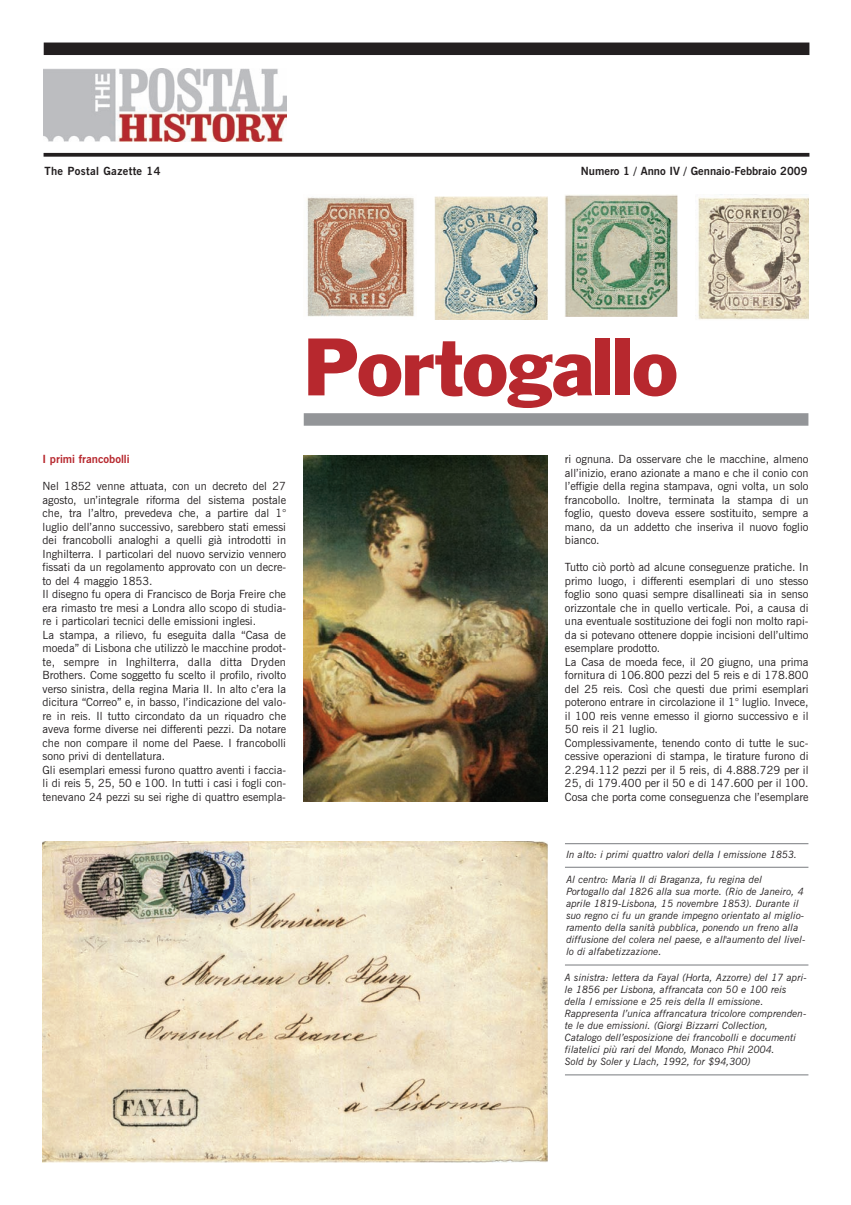
<style>
.page{position:relative;width:851px;height:1205px;background:#fff}
.page>*{position:absolute;margin:0;border:0;box-sizing:border-box;transform-origin:0 0}
.t1{font:75.25px "Franklin Gothic";letter-spacing:-.015em;color:#b7282e}
.t2{font:11.25px/13.5px "News Gothic BT";color:#231f20}
.t3{font:700 11.25px "News Gothic BT";color:#231f20}
.t4{font:700 11.25px "News Gothic BT";letter-spacing:.03em;color:#231f20}
.t5{font:700 11.25px "News Gothic BT";color:#b7282e}
.t6{font:italic 10px/12px "News Gothic BT";color:#231f20}
</style>
<div class="page">
<div style="left:44px;top:43px;width:765px;height:12px;background:#231f20"></div>
<div style="left:304px;top:413px;width:504px;height:13px;background:#939598"></div>
<svg style="left:44px;top:153px;width:765px;height:4px;background:#353132"></svg>
<img style="left:43px;top:68px;width:243px;height:73px">
<img style="left:304px;top:455px;width:243px;height:347px">
<img style="left:307px;top:197px;width:107px;height:120px">
<img style="left:565px;top:195px;width:112px;height:121px">
<img style="left:698px;top:197px;width:110px;height:123px">
<img style="left:434px;top:197px;width:113px;height:122px">
<img style="left:43px;top:842px;width:504px;height:320px">
<hr style="left:565px;top:843px;width:243px;height:1px;background:#939598">
<hr style="left:565px;top:866px;width:243px;height:2px;background:#939598">
<hr style="left:565px;top:964px;width:243px;height:1px;background:#939598">
<hr style="left:565px;top:1074px;width:243px;height:1px;background:#939598">
<p class="t4" style="left:44px;top:166px;width:118px">The Postal Gazette 14</p>
<p class="t3" style="left:580px;top:166px;width:228px">Numero 1 / Anno IV / Gennaio-Febbraio 2009</p>
<p class="t5" style="left:43px;top:455px;width:89px">I primi francobolli</p>
<p class="t2" style="left:43px;top:480px;width:245px">Nel 1852 venne attuata, con un decreto del 27 agosto, un’integrale riforma del sistema postale che, tra l’altro, prevedeva che, a partire dal 1° luglio dell’anno successivo, sarebbero stati emessi dei francobolli analoghi a quelli già introdotti in Inghilterra. I particolari del nuovo servizio vennero fissati da un regolamento approvato con un decre&shy;to del 4 maggio 1853.<br>Il disegno fu opera di Francisco de Borja Freire che era rimasto tre mesi a Londra allo scopo di studia&shy;re i particolari tecnici delle emissioni inglesi.<br>La stampa, a rilievo, fu eseguita dalla “Casa de moeda” di Lisbona che utilizzò le macchine prodot&shy;te, sempre in Inghilterra, dalla ditta Dryden Brothers. Come soggetto fu scelto il profilo, rivolto verso sinistra, della regina Maria II. In alto c’era la dicitura “Correo” e, in basso, l’indicazione del valo&shy;re in reis. Il tutto circondato da un riquadro che aveva forme diverse nei differenti pezzi. Da notare che non compare il nome del Paese. I francobolli sono privi di dentellatura.<br>Gli esemplari emessi furono quattro aventi i faccia&shy;li di reis 5, 25, 50 e 100. In tutti i casi i fogli con&shy;tenevano 24 pezzi su sei righe di quattro esempla-</p>
<h1 class="t1" style="left:304px;top:338px;width:376px">Portogallo</h1>
<p class="t2" style="left:565px;top:453px;width:245px;text-align:justify">ri ognuna. Da osservare che le macchine, almeno all’inizio, erano azionate a mano e che il conio con l’effigie della regina stampava, ogni volta, un solo francobollo. Inoltre, terminata la stampa di un foglio, questo doveva essere sostituito, sempre a mano, da un addetto che inseriva il nuovo foglio bianco.</p>
<p class="t2" style="left:565px;top:561px;width:245px">Tutto ciò portò ad alcune conseguenze pratiche. In primo luogo, i differenti esemplari di uno stesso foglio sono quasi sempre disallineati sia in senso orizzontale che in quello verticale. Poi, a causa di una eventuale sostituzione dei fogli non molto rapi&shy;da si potevano ottenere doppie incisioni dell’ultimo esemplare prodotto.<br>La Casa de moeda fece, il 20 giugno, una prima fornitura di 106.800 pezzi del 5 reis e di 178.800 del 25 reis. Così che questi due primi esemplari poterono entrare in circolazione il 1° luglio. Invece, il 100 reis venne emesso il giorno successivo e il 50 reis il 21 luglio.<br>Complessivamente, tenendo conto di tutte le suc&shy;cessive operazioni di stampa, le tirature furono di 2.294.112 pezzi per il 5 reis, di 4.888.729 per il 25, di 179.400 per il 50 e di 147.600 per il 100.<br>Cosa che porta come conseguenza che l’esemplare</p>
<p class="t6" style="left:566px;top:849px;width:232px">In alto: i primi quattro valori della I emissione 1853.</p>
<p class="t6" style="left:566px;top:874px;width:241px">Al centro: Maria II di Braganza, fu regina del Portogallo dal 1826 alla sua morte. (Rio de Janeiro, 4 aprile 1819-Lisbona, 15 novembre 1853). Durante il suo regno ci fu un grande impegno orientato al miglio&shy;ramento della sanità pubblica, ponendo un freno alla diffusione del colera nel paese, e all'aumento del livel&shy;lo di alfabetizzazione.</p>
<p class="t6" style="left:565px;top:972px;width:244px">A sinistra: lettera da Fayal (Horta, Azzorre) del 17 apri&shy;le 1856 per Lisbona, affrancata con 50 e 100 reis della I emissione e 25 reis della II emissione.<br>Rappresenta l’unica affrancatura tricolore comprenden&shy;te le due emissioni. (Giorgi Bizzarri Collection, Catalogo dell’esposizione dei francobolli e documenti filatelici più rari del Mondo, Monaco Phil 2004.<br>Sold by Soler y Llach, 1992, for $94,300)</p>
</div>
